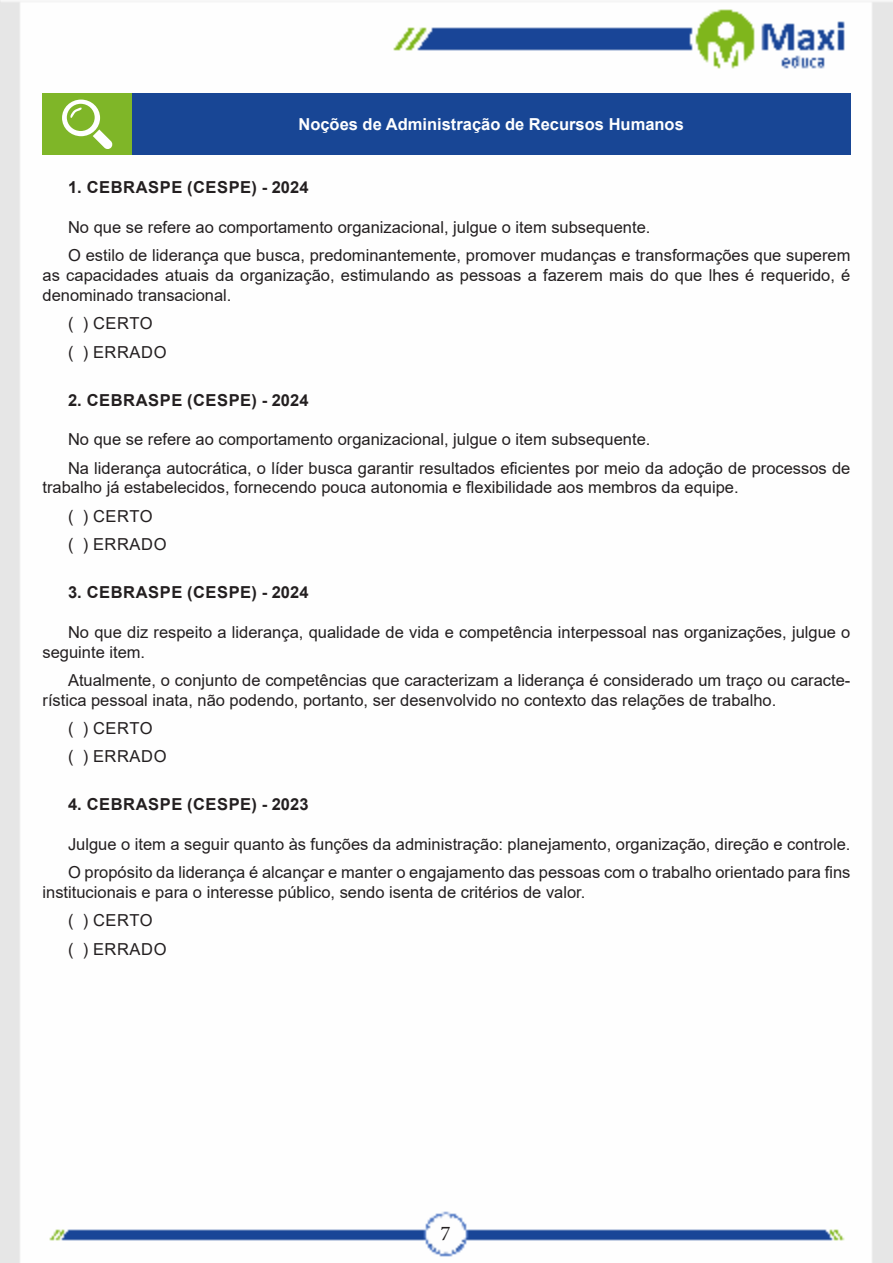
<style>
.page{position:relative;width:893px;height:1263px;background:#fff}
.page>*{position:absolute;margin:0;border:0;box-sizing:border-box;transform-origin:0 0}
.t1{font:21px "Minion Pro";color:#231f20}
.TEXTO_BASE{font:16.5px/19.8px "Arial";color:#231f20}
.TEXTO_BASE-2{font:700 16.5px "Arial";letter-spacing:.035em;color:#231f20}
.Titulo_de_Caixa{font:700 16.5px "Arial";color:#fff}
</style>
<div class="page">
<img style="left:0;top:0;width:893px;height:1263px">
<div style="left:43px;top:94px;width:89px;height:61px;background:#7fb628"></div>
<div style="left:132px;top:94px;width:718px;height:61px;background:#184695"></div>
<svg style="left:62px;top:100px;width:51px;height:49px"></svg>
<p class="Titulo_de_Caixa" style="left:298px;top:113px;width:387px">Noções de Administração de Recursos Humanos</p>
<p class="TEXTO_BASE-2" style="left:68px;top:176px;width:242px">1. CEBRASPE (CESPE) - 2024</p>
<p class="TEXTO_BASE" style="left:68px;top:217px;width:584px">No que se refere ao comportamento organizacional, julgue o item subsequente.</p>
<p class="TEXTO_BASE" style="left:43px;top:245px;width:809px;text-align:justify;text-indent:26px">O estilo de liderança que busca, predominantemente, promover mudanças e transformações que superem as capacidades atuais da organização, estimulando as pessoas a fazerem mais do que lhes é requerido, é denominado transacional.</p>
<p class="TEXTO_BASE" style="left:68px;top:313px;width:86px">( ) CERTO</p>
<p class="TEXTO_BASE" style="left:68px;top:342px;width:100px">( ) ERRADO</p>
<p class="TEXTO_BASE-2" style="left:68px;top:388px;width:242px">2. CEBRASPE (CESPE) - 2024</p>
<p class="TEXTO_BASE" style="left:68px;top:429px;width:584px">No que se refere ao comportamento organizacional, julgue o item subsequente.</p>
<p class="TEXTO_BASE" style="left:43px;top:458px;width:809px;text-indent:26px">Na liderança autocrática, o líder busca garantir resultados eficientes por meio da adoção de processos de trabalho já estabelecidos, fornecendo pouca autonomia e flexibilidade aos membros da equipe.</p>
<p class="TEXTO_BASE" style="left:68px;top:506px;width:86px">( ) CERTO</p>
<p class="TEXTO_BASE" style="left:68px;top:534px;width:100px">( ) ERRADO</p>
<p class="TEXTO_BASE-2" style="left:68px;top:581px;width:242px">3. CEBRASPE (CESPE) - 2024</p>
<p class="TEXTO_BASE" style="left:43px;top:622px;width:809px;text-indent:26px">No que diz respeito a liderança, qualidade de vida e competência interpessoal nas organizações, julgue o seguinte item.</p>
<p class="TEXTO_BASE" style="left:43px;top:670px;width:809px;text-indent:26px">Atualmente, o conjunto de competências que caracterizam a liderança é considerado um traço ou caracte&shy;rística pessoal inata, não podendo, portanto, ser desenvolvido no contexto das relações de trabalho.</p>
<p class="TEXTO_BASE" style="left:68px;top:718px;width:86px">( ) CERTO</p>
<p class="TEXTO_BASE" style="left:68px;top:746px;width:100px">( ) ERRADO</p>
<p class="TEXTO_BASE-2" style="left:68px;top:793px;width:242px">4. CEBRASPE (CESPE) - 2023</p>
<p class="TEXTO_BASE" style="left:68px;top:834px;width:784px">Julgue o item a seguir quanto às funções da administração: planejamento, organização, direção e controle.</p>
<p class="TEXTO_BASE" style="left:43px;top:862px;width:809px;text-indent:26px">O propósito da liderança é alcançar e manter o engajamento das pessoas com o trabalho orientado para fins institucionais e para o interesse público, sendo isenta de critérios de valor.</p>
<p class="TEXTO_BASE" style="left:68px;top:910px;width:86px">( ) CERTO</p>
<p class="TEXTO_BASE" style="left:68px;top:939px;width:100px">( ) ERRADO</p>
<p class="t1" style="left:440px;top:1219px;width:12px">7</p>
</div>
